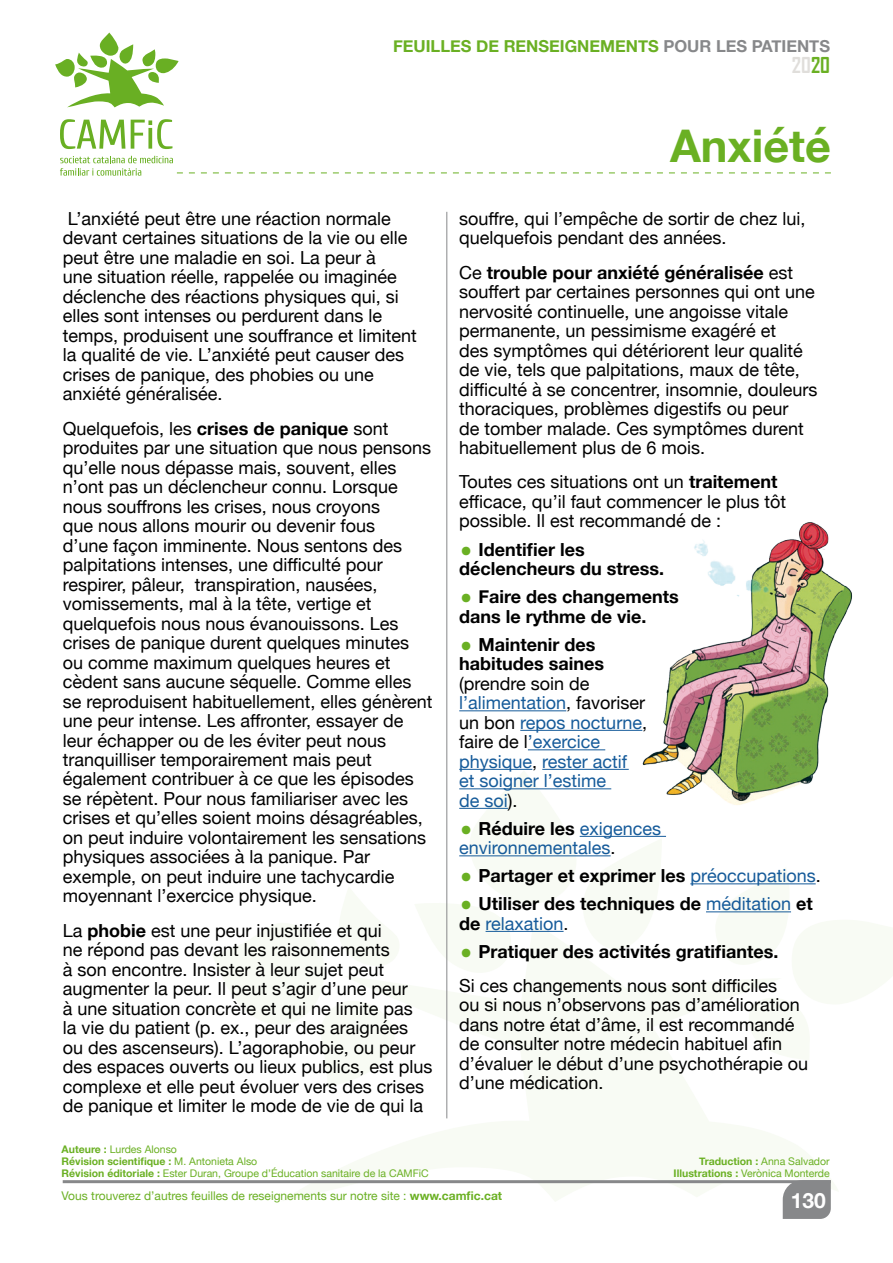
<style>
.page{position:relative;width:893px;height:1263px;background:#fff}
.page>*{position:absolute;margin:0;border:0;box-sizing:border-box;transform-origin:0 0}
.t1{font:700 45px "Helvetica Neue";color:#6ab023}
.t2{font:700 21px "Agency FB";color:#e0dedb}
.t3{font:700 21px "Helvetica Neue";color:#fff}
.t4{font:18px/19.5px "Helvetica Neue";color:#000}
.t5{font:700 18px/19.5px "Helvetica Neue";color:#000}
.t6{font:18px/19.5px "Helvetica Neue";color:#165b9a}
.t7{font:700 16.5px "Helvetica Neue";color:#6ab023}
.t8{font:12px "Helvetica Neue";color:#6ab023}
.t9{font:10.5px/12px "Helvetica Neue";color:#6ab023;text-align:right}
.s1{color:#87888a}
.s2{color:#6ab023}
.s3{font-weight:700}
.s4{font-weight:400;font-size:39px;color:#6ab023}
.s5{color:#000}
.s6{font-size:39px;color:#6ab023}
.s7{font-weight:700;color:#000}
.s8{font-weight:400;color:#165b9a}
.s9{font-weight:400}
</style>
<div class="page">
<svg style="left:281px;top:979px;width:557px;height:223px;fill:#f8fbf4"></svg>
<svg style="left:213px;top:888px;width:188px;height:199px"></svg>
<svg style="left:415px;top:770px;width:247px;height:209px"></svg>
<svg style="left:715px;top:868px;width:178px;height:192px"></svg>
<hr style="left:63px;top:1180px;width:768px;height:3px;background:#87888a">
<div style="left:783px;top:1180px;width:48px;height:39px;background:#87888a"></div>
<svg style="left:55px;top:33px;width:124px;height:74px"></svg>
<svg style="left:60px;top:156px;width:771px;height:20px"></svg>
<svg style="left:60px;top:119px;width:65px;height:30px"></svg>
<svg style="left:131px;top:119px;width:41px;height:30px"></svg>
<hr style="left:446px;top:212px;width:1px;height:906px;background:#87888a">
<hr style="left:459px;top:710px;width:107px;height:1px;background:#165b9a">
<hr style="left:520px;top:730px;width:122px;height:1px;background:#165b9a">
<hr style="left:528px;top:749px;width:77px;height:1px;background:#165b9a">
<hr style="left:459px;top:769px;width:73px;height:1px;background:#165b9a">
<hr style="left:542px;top:769px;width:87px;height:1px;background:#165b9a">
<hr style="left:459px;top:788px;width:152px;height:1px;background:#165b9a">
<hr style="left:459px;top:808px;width:49px;height:1px;background:#165b9a">
<hr style="left:580px;top:836px;width:86px;height:1px;background:#165b9a">
<hr style="left:459px;top:855px;width:152px;height:1px;background:#165b9a">
<hr style="left:690px;top:883px;width:126px;height:1px;background:#165b9a">
<hr style="left:706px;top:911px;width:85px;height:1px;background:#165b9a">
<hr style="left:486px;top:931px;width:78px;height:1px;background:#165b9a">
<img style="left:625px;top:522px;width:227px;height:290px">
<p class="t7" style="left:393px;top:33px;width:439px">FEUILLES DE RENSEIGNEMENTS <span class="s1">POUR LES PATIENTS</span></p>
<p class="t2" style="left:792px;top:52px;width:40px">20<span class="s2">20</span></p>
<p class="t4" style="left:63px;top:210px;width:356px">L’anxiété peut être une réaction normale devant certaines situations de la vie ou elle peut être une maladie en soi. La peur à<br>une situation réelle, rappelée ou imaginée déclenche des réactions physiques qui, si elles sont intenses ou perdurent dans le temps, produisent une souffrance et limitent la qualité de vie. L’anxiété peut causer des crises de panique, des phobies ou une anxiété généralisée.</p>
<p class="t4" style="left:63px;top:419px;width:371px">Quelquefois, les <span class="s3">crises de panique</span> sont produites par une situation que nous pensons qu’elle nous dépasse mais, souvent, elles n’ont pas un déclencheur connu. Lorsque nous souffrons les crises, nous croyons<br>que nous allons mourir ou devenir fous<br>d’une façon imminente. Nous sentons des palpitations intenses, une difficulté pour respirer, pâleur, transpiration, nausées, vomissements, mal à la tête, vertige et quelquefois nous nous évanouissons. Les crises de panique durent quelques minutes ou comme maximum quelques heures et cèdent sans aucune séquelle. Comme elles se reproduisent habituellement, elles génèrent une peur intense. Les affronter, essayer de leur échapper ou de les éviter peut nous tranquilliser temporairement mais peut également contribuer à ce que les épisodes se répètent. Pour nous familiariser avec les crises et qu’elles soient moins désagréables, on peut induire volontairement les sensations physiques associées à la panique. Par exemple, on peut induire une tachycardie moyennant l’exercice physique.</p>
<p class="t4" style="left:63px;top:922px;width:371px">La <span class="s3">phobie</span> est une peur injustifiée et qui<br>ne répond pas devant les raisonnements<br>à son encontre. Insister à leur sujet peut augmenter la peur. Il peut s’agir d’une peur<br>à une situation concrète et qui ne limite pas<br>la vie du patient (p. ex., peur des araignées ou des ascenseurs). L’agoraphobie, ou peur des espaces ouverts ou lieux publics, est plus complexe et elle peut évoluer vers des crises de panique et limiter le mode de vie de qui la</p>
<p class="t9" style="left:62px;top:1143px;width:368px;text-align:left"><span class="s3">Auteure :</span> Lurdes Alonso<br><span class="s3">Révision scientifique :</span> M. Antonieta Also<br><span class="s3">Révision éditoriale :</span> Ester Duran, Groupe d’Éducation sanitaire de la CAMFiC</p>
<h1 class="t1" style="left:670px;top:110px;width:162px">Anxiété</h1>
<p class="t4" style="left:459px;top:210px;width:348px">souffre, qui l’empêche de sortir de chez lui, quelquefois pendant des années.</p>
<p class="t4" style="left:459px;top:263px;width:360px">Ce <span class="s3">trouble pour anxiété généralisée</span> est souffert par certaines personnes qui ont une nervosité continuelle, une angoisse vitale permanente, un pessimisme exagéré et<br>des symptômes qui détériorent leur qualité de vie, tels que palpitations, maux de tête, difficulté à se concentrer, insomnie, douleurs thoraciques, problèmes digestifs ou peur<br>de tomber malade. Ces symptômes durent habituellement plus de 6 mois.</p>
<p class="t4" style="left:459px;top:473px;width:328px">Toutes ces situations ont un <span class="s3">traitement </span>efficace, qu’il faut commencer le plus tôt possible. Il est recommandé de :</p>
<p class="t5" style="left:459px;top:540px;width:207px"><span class="s4">•</span> Identifier les déclencheurs du stress.</p>
<p class="t5" style="left:459px;top:587px;width:221px"><span class="s4">•</span> Faire des changements dans le rythme de vie.</p>
<p class="t5" style="left:459px;top:635px;width:146px"><span class="s4">•</span> Maintenir des habitudes saines</p>
<p class="t6" style="left:459px;top:674px;width:190px"><span class="s5">(prendre soin de </span>l’alimentation<span class="s5">, favoriser un bon</span> repos nocturne<span class="s5">, faire de l</span>’exercice physique<span class="s5">,</span> rester actif<br>et soigner l’estime<br>de soi<span class="s5">).</span></p>
<p class="t6" style="left:459px;top:819px;width:203px"><span class="s6">•</span> <span class="s7">Réduire les</span> exigences environnementales<span class="s5">.</span></p>
<p class="t5" style="left:459px;top:866px;width:363px"><span class="s4">•</span> Partager et exprimer les <span class="s8">préoccupations</span><span class="s9">.</span></p>
<p class="t5" style="left:459px;top:894px;width:355px"><span class="s4">•</span> Utiliser des techniques de <span class="s8">méditation</span> et de <span class="s8">relaxation</span><span class="s9">.</span></p>
<p class="t5" style="left:459px;top:934px;width:321px;line-height:34.3px"><span class="s4">•</span> Pratiquer des activités gratifiantes.<br><span class="s9">Si ces changements nous sont difficiles</span></p>
<p class="t4" style="left:459px;top:996px;width:350px">ou si nous n’observons pas d’amélioration dans notre état d’âme, il est recommandé de consulter notre médecin habituel afin d’évaluer le début d’une psychothérapie ou d’une médication.</p>
<p class="t9" style="left:674px;top:1155px;width:158px"><span class="s3">Traduction :</span> Anna Salvador<br><span class="s3">Illustrations :</span> Verònica Monterde</p>
<p class="t8" style="left:62px;top:1187px;width:442px">Vous trouverez d’autres feuilles de reseignements sur notre site : <span class="s3">www.camfic.cat</span></p>
<p class="t3" style="left:791px;top:1183px;width:37px">130</p>
</div>
